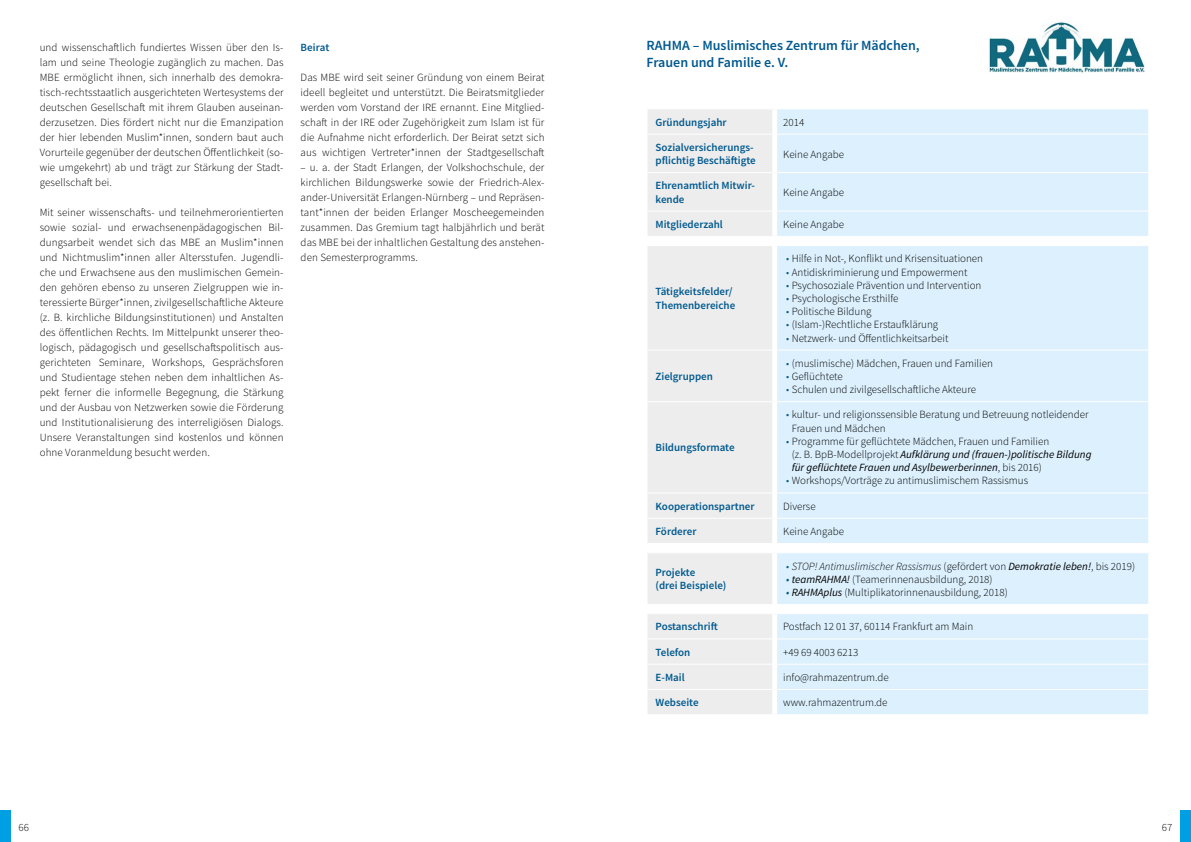
<style>
.page{position:relative;width:1191px;height:842px;background:#fff}
.page>*{position:absolute;margin:0;border:0;box-sizing:border-box;transform-origin:0 0}
.t1{font:600 14px/16.8px "Source Sans Pro";color:#00598f}
.t2{font:300 11px/15px "Source Sans Pro";color:#000;text-align:justify}
.t3{font:600 11px/13.2px "Source Sans Pro";color:#00598f}
.t4{font:italic 300 11px "Source Sans Pro";color:#000}
.s1{color:#00598f}
.s2{font-weight:400;font-style:italic}
.s3{font-style:normal}
.s4{font-weight:400}
.s5{font-weight:400;font-style:italic;color:#00598f}
</style>
<div class="page">
<div style="left:0;top:810px;width:11px;height:32px;background:#009fe3"></div>
<div style="left:1180px;top:810px;width:11px;height:32px;background:#009fe3"></div>
<div style="left:648px;top:109px;width:124px;height:605px;background:#ededed"></div>
<div style="left:777px;top:109px;width:371px;height:605px;background:#dcf0fd"></div>
<hr style="left:646px;top:134px;width:126px;height:1px;background:#fff">
<hr style="left:777px;top:134px;width:372px;height:1px;background:#fff">
<hr style="left:646px;top:172px;width:126px;height:1px;background:#fff">
<hr style="left:777px;top:172px;width:372px;height:1px;background:#fff">
<hr style="left:646px;top:211px;width:126px;height:1px;background:#fff">
<hr style="left:777px;top:211px;width:372px;height:1px;background:#fff">
<hr style="left:646px;top:350px;width:126px;height:1px;background:#fff">
<hr style="left:777px;top:350px;width:372px;height:1px;background:#fff">
<hr style="left:646px;top:401px;width:126px;height:1px;background:#fff">
<hr style="left:777px;top:401px;width:372px;height:1px;background:#fff">
<hr style="left:646px;top:492px;width:126px;height:1px;background:#fff">
<hr style="left:777px;top:492px;width:372px;height:1px;background:#fff">
<hr style="left:646px;top:518px;width:126px;height:1px;background:#fff">
<hr style="left:777px;top:518px;width:372px;height:1px;background:#fff">
<hr style="left:646px;top:638px;width:126px;height:1px;background:#fff">
<hr style="left:777px;top:638px;width:372px;height:1px;background:#fff">
<hr style="left:646px;top:664px;width:126px;height:1px;background:#fff">
<hr style="left:777px;top:664px;width:372px;height:1px;background:#fff">
<hr style="left:646px;top:689px;width:126px;height:1px;background:#fff">
<hr style="left:777px;top:689px;width:372px;height:1px;background:#fff">
<hr style="left:646px;top:236px;width:128px;height:1px;background:#fff">
<hr style="left:774px;top:236px;width:375px;height:1px;background:#fff">
<hr style="left:646px;top:245px;width:128px;height:1px;background:#fff">
<hr style="left:774px;top:245px;width:375px;height:1px;background:#fff">
<hr style="left:646px;top:543px;width:128px;height:1px;background:#fff">
<hr style="left:774px;top:543px;width:375px;height:1px;background:#fff">
<hr style="left:646px;top:552px;width:128px;height:1px;background:#fff">
<hr style="left:774px;top:552px;width:375px;height:1px;background:#fff">
<hr style="left:646px;top:604px;width:128px;height:1px;background:#fff">
<hr style="left:774px;top:604px;width:375px;height:1px;background:#fff">
<hr style="left:646px;top:613px;width:128px;height:1px;background:#fff">
<hr style="left:774px;top:613px;width:375px;height:1px;background:#fff">
<img style="left:989px;top:22px;width:156px;height:50px">
<p class="t2" style="left:40px;top:40px;width:245px">und wissenschaftlich fundiertes Wissen über den Is&shy;lam und seine Theologie zugänglich zu machen. Das MBE ermöglicht ihnen, sich innerhalb des demokra&shy;tisch-rechtsstaatlich ausgerichteten Wertesystems der deutschen Gesellschaft mit ihrem Glauben auseinan&shy;derzusetzen. Dies fördert nicht nur die Emanzipation der hier lebenden Muslim*innen, sondern baut auch Vorurteile gegenüber der deutschen Öffentlichkeit (so&shy;wie umgekehrt) ab und trägt zur Stärkung der Stadt&shy;gesellschaft bei.</p>
<p class="t2" style="left:40px;top:205px;width:245px">Mit seiner wissenschafts- und teilnehmerorientierten sowie sozial- und erwachsenenpädagogischen Bil&shy;dungsarbeit wendet sich das MBE an Muslim*innen und Nichtmuslim*innen aller Altersstufen. Jugendli&shy;che und Erwachsene aus den muslimischen Gemein&shy;den gehören ebenso zu unseren Zielgruppen wie in&shy;teressierte Bürger*innen, zivilgesellschaftliche Akteure (z. B. kirchliche Bildungsinstitutionen) und Anstalten des öffentlichen Rechts. Im Mittelpunkt unserer theo&shy;logisch, pädagogisch und gesellschaftspolitisch aus&shy;gerichteten Seminare, Workshops, Gesprächsforen und Studientage stehen neben dem inhaltlichen As&shy;pekt ferner die informelle Begegnung, die Stärkung und der Ausbau von Netzwerken sowie die Förderung und Institutionalisierung des interreligiösen Dialogs.<br>Unsere Veranstaltungen sind kostenlos und können ohne Voranmeldung besucht werden.</p>
<p class="t3" style="left:300px;top:41px;width:30px">Beirat</p>
<p class="t2" style="left:300px;top:70px;width:245px">Das MBE wird seit seiner Gründung von einem Beirat ideell begleitet und unterstützt. Die Beiratsmitglieder werden vom Vorstand der IRE ernannt. Eine Mitglied&shy;schaft in der IRE oder Zugehörigkeit zum Islam ist für die Aufnahme nicht erforderlich. Der Beirat setzt sich aus wichtigen Vertreter*innen der Stadtgesellschaft</p>
<p class="t2" style="left:300px;top:160px;width:245px">– u. a. der Stadt Erlangen, der Volkshochschule, der kirchlichen Bildungswerke sowie der Friedrich-Alex&shy;ander-Universität Erlangen-Nürnberg – und Repräsen&shy;tant*innen der beiden Erlanger Moscheegemeinden zusammen. Das Gremium tagt halbjährlich und berät das MBE bei der inhaltlichen Gestaltung des anstehen&shy;den Semesterprogramms.</p>
<p class="t1" style="left:646px;top:37px;width:275px">RAHMA – Muslimisches Zentrum für Mädchen,<br>Frauen und Familie e. V.</p>
<p class="t3" style="left:655px;top:115px;width:73px">Gründungsjahr</p>
<p class="t2" style="left:783px;top:114px;width:23px">2014</p>
<p class="t3" style="left:655px;top:141px;width:102px">Sozialversicherungs&shy;pflichtig Beschäftigte</p>
<p class="t2" style="left:783px;top:146px;width:62px">Keine Angabe</p>
<p class="t3" style="left:655px;top:179px;width:101px">Ehrenamtlich Mitwir&shy;kende</p>
<p class="t2" style="left:783px;top:185px;width:62px">Keine Angabe</p>
<p class="t3" style="left:655px;top:217px;width:69px">Mitgliederzahl</p>
<p class="t2" style="left:783px;top:217px;width:62px">Keine Angabe</p>
<p class="t3" style="left:655px;top:285px;width:81px">Tätigkeitsfelder/<br>Themenbereiche</p>
<p class="t3" style="left:655px;top:370px;width:59px">Zielgruppen</p>
<p class="t3" style="left:655px;top:441px;width:81px">Bildungsformate</p>
<p class="t2" style="left:786px;top:251px;width:199px"><span class="s1">•</span> Hilfe in Not-, Konflikt und Krisensituationen</p>
<p class="t2" style="left:786px;top:264px;width:183px"><span class="s1">•</span> Antidiskriminierung und Empowerment</p>
<p class="t2" style="left:786px;top:278px;width:197px"><span class="s1">•</span> Psychosoziale Prävention und Intervention</p>
<p class="t2" style="left:786px;top:291px;width:114px"><span class="s1">•</span> Psychologische Ersthilfe</p>
<p class="t2" style="left:786px;top:304px;width:87px"><span class="s1">•</span> Politische Bildung</p>
<p class="t2" style="left:786px;top:317px;width:154px"><span class="s1">•</span> (Islam-)Rechtliche Erstaufklärung</p>
<p class="t2" style="left:786px;top:330px;width:164px"><span class="s1">•</span> Netzwerk- und Öffentlichkeitsarbeit</p>
<p class="t2" style="left:786px;top:356px;width:208px"><span class="s1">•</span> (muslimische) Mädchen, Frauen und Familien</p>
<p class="t2" style="left:786px;top:369px;width:58px"><span class="s1">•</span> Geflüchtete</p>
<p class="t2" style="left:786px;top:382px;width:191px"><span class="s1">•</span> Schulen und zivilgesellschaftliche Akteure</p>
<p class="t2" style="left:791px;top:408px;width:298px;line-height:13.2px;text-indent:-6px"><span class="s1">•</span> kultur- und religionssensible Beratung und Betreuung notleidender<br>Frauen und Mädchen</p>
<p class="t2" style="left:791px;top:435px;width:301px;line-height:13.2px;text-align:left;text-indent:-6px"><span class="s1">•</span> Programme für geflüchtete Mädchen, Frauen und Familien<br>(z. B. BpB-Modellprojekt <span class="s2">Aufklärung und (frauen-)politische Bildung für geflüchtete Frauen und Asylbewerberinnen</span>, bis 2016)</p>
<p class="t2" style="left:786px;top:473px;width:244px"><span class="s1">•</span> Workshops/Vorträge zu antimuslimischem Rassismus</p>
<p class="t3" style="left:655px;top:499px;width:101px">Kooperationspartner</p>
<p class="t2" style="left:783px;top:499px;width:34px">Diverse</p>
<p class="t3" style="left:655px;top:525px;width:42px">Förderer</p>
<p class="t2" style="left:783px;top:524px;width:62px">Keine Angabe</p>
<p class="t3" style="left:655px;top:566px;width:72px">Projekte<br>(drei Beispiele)</p>
<p class="t4" style="left:786px;top:559px;width:350px"><span class="s1">•</span> STOP! Antimuslimischer Rassismus <span class="s3">(gefördert von</span> <span class="s4">Demokratie leben!</span><span class="s3">, bis 2019)</span></p>
<p class="t2" style="left:786px;top:571px;width:208px"><span class="s5">•</span> <span class="s2">teamRAHMA!</span> (Teamerinnenausbildung, 2018)</p>
<p class="t2" style="left:786px;top:585px;width:223px"><span class="s5">•</span> <span class="s2">RAHMAplus</span> (Multiplikatorinnenausbildung, 2018)</p>
<p class="t3" style="left:655px;top:620px;width:64px">Postanschrift</p>
<p class="t2" style="left:783px;top:619px;width:192px">Postfach 12 01 37, 60114 Frankfurt am Main</p>
<p class="t3" style="left:655px;top:645px;width:36px">Telefon</p>
<p class="t2" style="left:783px;top:644px;width:77px">+49 69 4003 6213</p>
<p class="t3" style="left:655px;top:670px;width:31px">E-Mail</p>
<p class="t2" style="left:783px;top:670px;width:107px">info@rahmazentrum.de</p>
<p class="t3" style="left:655px;top:696px;width:45px">Webseite</p>
<p class="t2" style="left:783px;top:695px;width:106px">www.rahmazentrum.de</p>
<p class="t2" style="left:18px;top:820px;width:12px">66</p>
<p class="t2" style="left:1161px;top:820px;width:12px">67</p>
</div>
